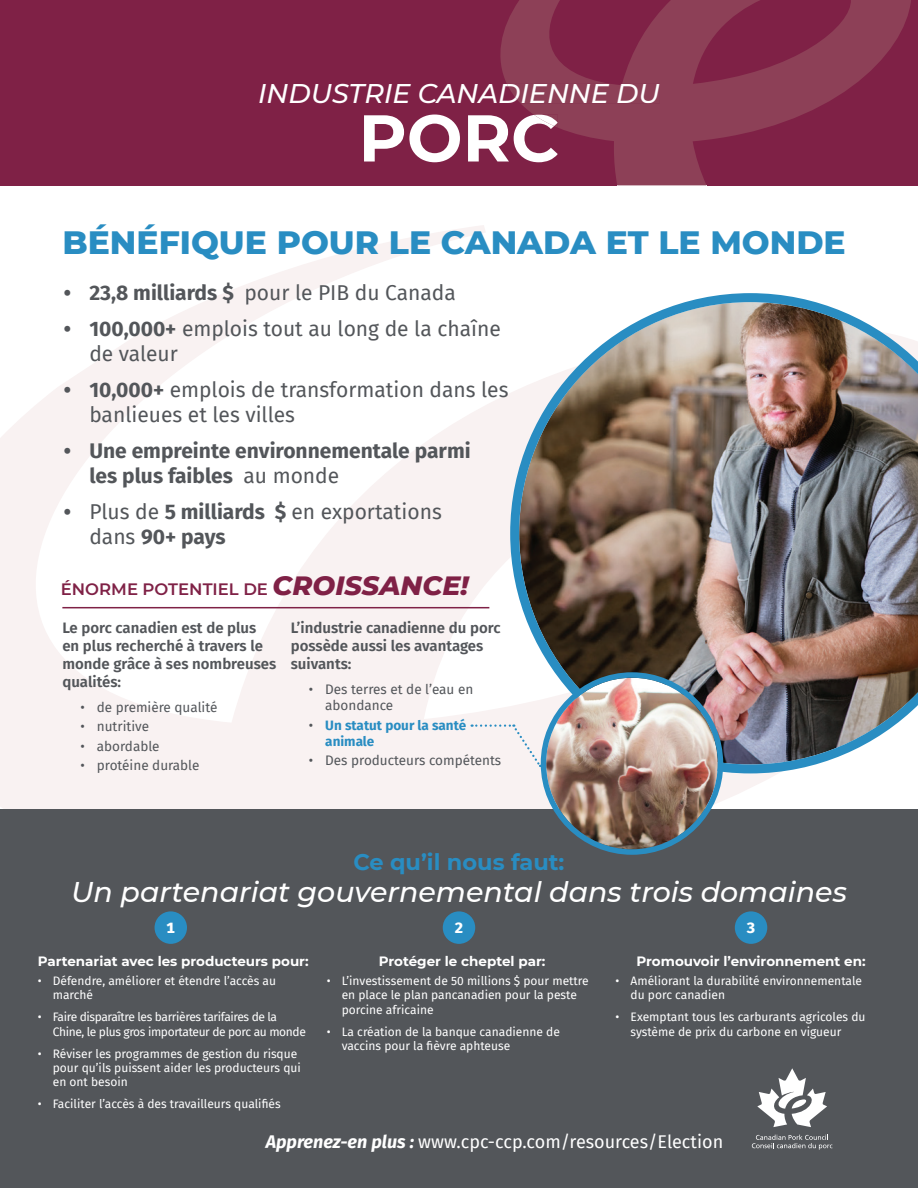
<style>
.page{position:relative;width:918px;height:1188px;background:#fff}
.page>*{position:absolute;margin:0;border:0;box-sizing:border-box;transform-origin:0 0}
.t1{font:700 66px "Montserrat";color:#fff}
.t2{font:800 33px "Montserrat";color:#298dc2}
.t3{font:italic 500 28.5px "Montserrat";color:#fff}
.t4{font:italic 500 27px "Montserrat";color:#fff}
.t5{font:700 22.5px "Montserrat";color:#298dc2}
.t6{font:21px/25.2px "Fira Sans";color:#53565a}
.t7{font:700 21px/25.2px "Fira Sans";color:#53565a}
.t8{font:18px "Fira Sans";color:#fff}
.t9{font:600 16.5px "Montserrat";color:#7f2146}
.t10{font:600 15px/18px "Fira Sans";color:#53565a}
.t11{font:800 15px "Fira Sans";color:#fff}
.t12{font:13.5px/16.2px "Fira Sans";color:#53565a}
.t13{font:700 13.5px "Montserrat";color:#fff}
.t14{font:700 13.5px/16.2px "Fira Sans";color:#298dc2}
.t15{font:12px/14.4px "Fira Sans";color:#fff}
.t16{font:12px/14.4px "Fira Sans";letter-spacing:-.03em;color:#fff}
.s1{font-weight:700}
.s2{font-weight:400}
.s3{font-weight:800;font-style:italic;font-size:27px}
.s4{font-weight:400;color:#53565a}
.s5{font-weight:700;font-style:italic}
</style>
<div class="page">
<div style="left:0;top:0;width:918px;height:185px;background:#7f2146"></div>
<svg style="left:0;top:225px;width:778px;height:584px"></svg>
<svg style="left:521px;top:0;width:390px;height:185px"></svg>
<svg style="left:500px;top:0;width:160px;height:103px"></svg>
<svg style="left:534px;top:115px;width:24px;height:13px"></svg>
<img style="left:510px;top:293px;width:408px;height:480px">
<div style="left:0;top:809px;width:918px;height:379px;background:#53565a"></div>
<svg style="left:752px;top:1135px;width:80px;height:15px"></svg>
<svg style="left:757px;top:1068px;width:70px;height:59px"></svg>
<img style="left:546px;top:678px;width:172px;height:171px;border-radius:86px">
<div style="left:541px;top:672px;width:182px;height:183px;border:5px solid #298dc2;border-radius:50%"></div>
<div style="left:155px;top:911px;width:32px;height:33px;background:#298dc2;border-radius:50%"></div>
<div style="left:443px;top:911px;width:32px;height:33px;background:#298dc2;border-radius:50%"></div>
<div style="left:735px;top:911px;width:32px;height:33px;background:#298dc2;border-radius:50%"></div>
<div style="left:472px;top:724px;width:70px;height:43px;background:#f9f2f2"></div>
<hr style="left:62px;top:607px;width:427px;height:1px;background:#7f2146">
<h3 class="t4" style="left:258px;top:75px;width:403px">INDUSTRIE CANADIENNE DU</h3>
<h1 class="t1" style="left:359px;top:90px;width:202px">PORC</h1>
<h2 class="t2" style="left:62px;top:218px;width:785px">BÉNÉFIQUE POUR LE CANADA ET LE MONDE</h2>
<h3 class="t6" style="left:64px;top:280px;width:393px"><span class="s1">• 23,8 milliards $</span> pour le PIB du Canada</h3>
<h3 class="t6" style="left:89px;top:315px;width:413px;text-indent:-25px"><span class="s1">• 100,000+</span> emplois tout au long de la chaîne de valeur</h3>
<h3 class="t6" style="left:89px;top:376px;width:421px;text-indent:-25px"><span class="s1">• 10,000+</span> emplois de transformation dans les banlieues et les villes</h3>
<h3 class="t7" style="left:89px;top:436px;width:383px;text-indent:-25px">• Une empreinte environnementale parmi les plus faibles <span class="s2">au monde</span></h3>
<h3 class="t6" style="left:89px;top:498px;width:354px;text-indent:-25px"><span class="s1">•</span> Plus de <span class="s1">5 milliards $</span> en exportations dans <span class="s1">90+ pays</span></h3>
<h3 class="t9" style="left:61px;top:577px;width:409px">ÉNORME POTENTIEL DE <span class="s3">CROISSANCE!</span></h3>
<p class="t10" style="left:62px;top:618px;width:215px">Le porc canadien est de plus en plus recherché à travers le monde grâce à ses nombreuses qualités:</p>
<p class="t12" style="left:80px;top:699px;width:139px">• de première qualité</p>
<p class="t12" style="left:80px;top:718px;width:70px">• nutritive</p>
<p class="t12" style="left:80px;top:737px;width:81px">• abordable</p>
<p class="t12" style="left:80px;top:757px;width:121px">• protéine durable</p>
<p class="t10" style="left:291px;top:618px;width:211px">L’industrie canadienne du porc possède aussi les avantages suivants:</p>
<p class="t12" style="left:325px;top:681px;width:150px;text-indent:-16px">• Des terres et de l’eau en abondance</p>
<p class="t14" style="left:325px;top:716px;width:142px;text-indent:-16px"><span class="s4">•</span> Un statut pour la santé animale</p>
<p class="t12" style="left:309px;top:752px;width:194px">• Des producteurs compétents</p>
<h3 class="t5" style="left:353px;top:846px;width:213px">Ce qu’il nous faut:</h3>
<h3 class="t3" style="left:71px;top:872px;width:777px">Un partenariat gouvernemental dans trois domaines</h3>
<p class="t11" style="left:167px;top:914px;width:10px">1</p>
<p class="t11" style="left:455px;top:914px;width:10px">2</p>
<p class="t11" style="left:747px;top:914px;width:10px">3</p>
<p class="t13" style="left:38px;top:951px;width:272px">Partenariat avec les producteurs pour:</p>
<p class="t15" style="left:53px;top:973px;width:225px;text-indent:-15px">• Défendre, améliorer et étendre l’accès au marché</p>
<p class="t16" style="left:53px;top:1010px;width:255px;text-indent:-15px">• Faire disparaître les barrières tarifaires de la<br>Chine, le plus gros importateur de porc au monde</p>
<p class="t15" style="left:53px;top:1046px;width:250px;text-indent:-15px">• Réviser les programmes de gestion du risque pour qu’ils puissent aider les producteurs qui en ont besoin</p>
<p class="t15" style="left:38px;top:1097px;width:244px">• Faciliter l’accès à des travailleurs qualifiés</p>
<p class="t13" style="left:379px;top:951px;width:168px">Protéger le cheptel par:</p>
<p class="t15" style="left:342px;top:973px;width:249px;text-indent:-15px">• L’investissement de 50 millions $ pour mettre en place le plan pancanadien pour la peste porcine africaine</p>
<p class="t15" style="left:342px;top:1024px;width:220px;text-indent:-15px">• La création de la banque canadienne de vaccins pour la fièvre aphteuse</p>
<p class="t13" style="left:636px;top:951px;width:231px">Promouvoir l’environnement en:</p>
<p class="t15" style="left:631px;top:973px;width:233px;text-indent:-15px">• Améliorant la durabilité environnementale du porc canadien</p>
<p class="t15" style="left:631px;top:1010px;width:236px;text-indent:-15px">• Exemptant tous les carburants agricoles du système de prix du carbone en vigueur</p>
<h3 class="t8" style="left:266px;top:1128px;width:459px"><span class="s5">Apprenez-en plus :</span> www.cpc-ccp.com/resources/Election</h3>
</div>
